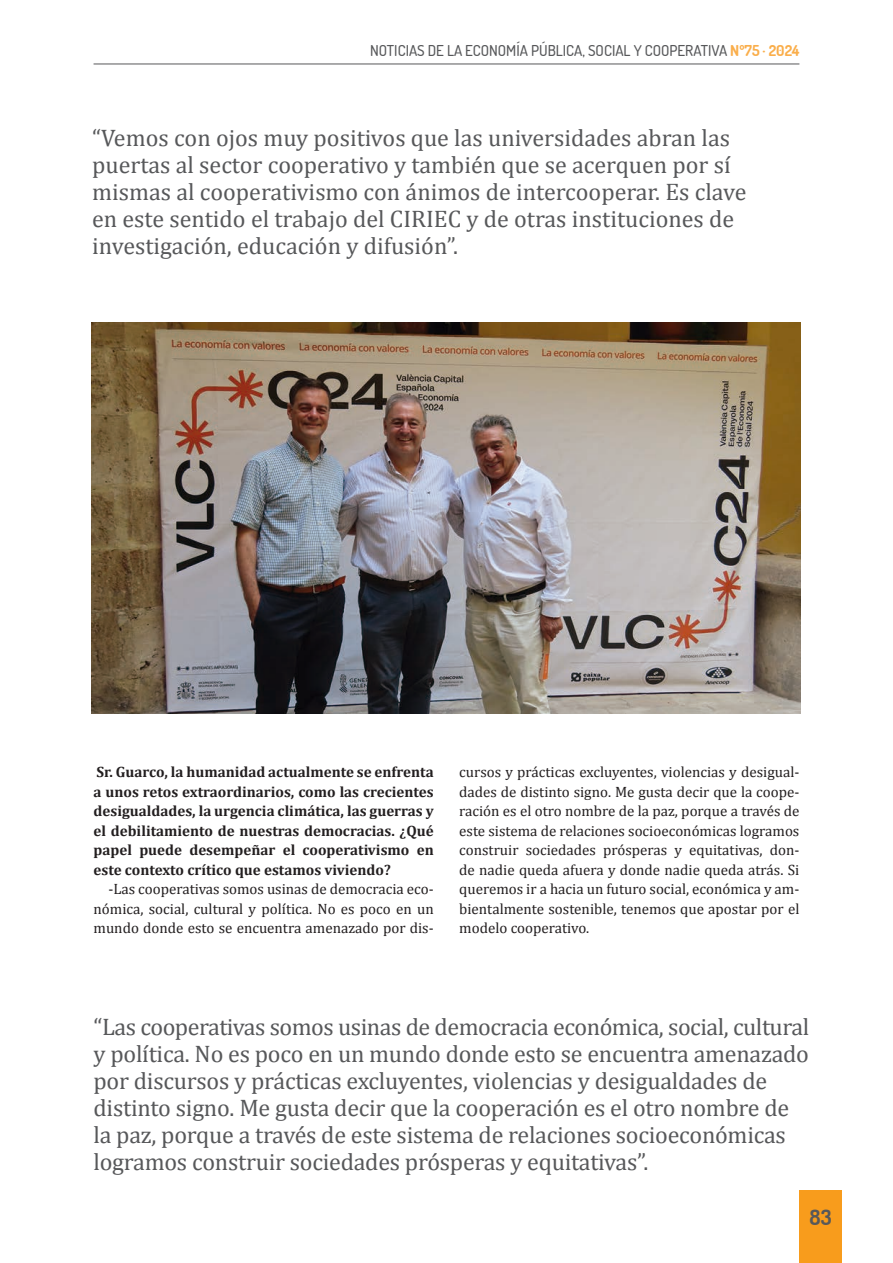
<style>
.page{position:relative;width:893px;height:1263px;background:#fff}
.page>*{position:absolute;margin:0;border:0;box-sizing:border-box;transform-origin:0 0}
.t1{font:24px/27px "Cambria";letter-spacing:-.01em;color:#57585a}
.t2{font:700 21px "Dosis";color:#57585a}
.t3{font:15px/19.5px "Cambria";color:#231f20;text-align:justify}
.t4{font:700 15px/19.5px "Cambria";color:#231f20;text-align:justify}
.t5{font:500 15px "Dosis";color:#57585a}
.s1{font-weight:700;color:#faae4b}
</style>
<div class="page">
<hr style="left:94px;top:64px;width:705px;height:1px;background:#57585a">
<div style="left:799px;top:1191px;width:43px;height:72px;background:#f89c1c"></div>
<img style="left:91px;top:322px;width:709px;height:391px">
<p class="t5" style="left:370px;top:40px;width:431px">NOTICIAS DE LA ECONOMÍA PÚBLICA, SOCIAL Y COOPERATIVA <span class="s1">Nº75 · 2024</span></p>
<p class="t1" style="left:92px;top:124px;width:656px">“Vemos con ojos muy positivos que las universidades abran las puertas al sector cooperativo y también que se acerquen por sí mismas al cooperativismo con ánimos de intercooperar. Es clave en este sentido el trabajo del CIRIEC y de otras instituciones de investigación, educación y difusión”.</p>
<p class="t4" style="left:94px;top:762px;width:342px">Sr. Guarco, la humanidad actualmente se enfrenta a unos retos extraordinarios, como las crecientes desigualdades, la urgencia climática, las guerras y el debilitamiento de nuestras democracias. ¿Qué papel puede desempeñar el cooperativismo en este contexto crítico que estamos viviendo?</p>
<p class="t3" style="left:94px;top:879px;width:342px;text-indent:15px">-Las cooperativas somos usinas de democracia eco&shy;nómica, social, cultural y política. No es poco en un mundo donde esto se encuentra amenazado por dis-</p>
<p class="t3" style="left:459px;top:762px;width:342px">cursos y prácticas excluyentes, violencias y desigual&shy;dades de distinto signo. Me gusta decir que la coope&shy;ración es el otro nombre de la paz, porque a través de este sistema de relaciones socioeconómicas logramos construir sociedades prósperas y equitativas, don&shy;de nadie queda afuera y donde nadie queda atrás. Si queremos ir a hacia un futuro social, económica y am&shy;bientalmente sostenible, tenemos que apostar por el modelo cooperativo.</p>
<p class="t1" style="left:94px;top:1013px;width:717px">“Las cooperativas somos usinas de democracia económica, social, cultural y política. No es poco en un mundo donde esto se encuentra amenazado por discursos y prácticas excluyentes, violencias y desigualdades de distinto signo. Me gusta decir que la cooperación es el otro nombre de la paz, porque a través de este sistema de relaciones socioeconómicas logramos construir sociedades prósperas y equitativas”.</p>
<p class="t2" style="left:810px;top:1203px;width:24px">83</p>
</div>
